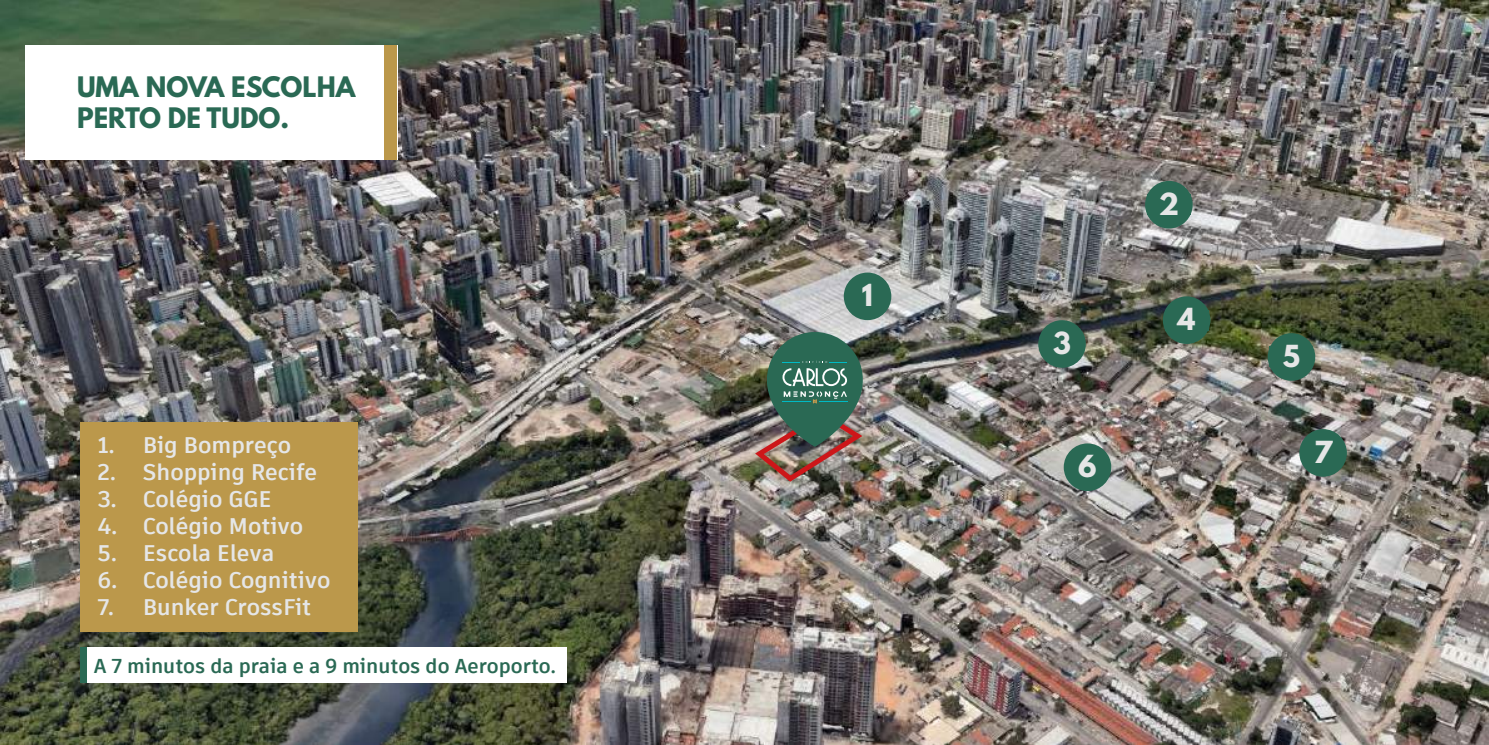
<style>
.page{position:relative;width:1489px;height:745px;background:#fff}
.page>*{position:absolute;margin:0;border:0;box-sizing:border-box;transform-origin:0 0}
.t1{font:700 26.88px "League Spartan";color:#e5e6e6}
.t2{font:700 25px/30.5px "League Spartan";color:#2a6954}
.t3{font:700 22.5px "Artifakt Element";color:#e5e6e7}
.t4{font:700 20px "Artifakt Element";color:#2a6954}
</style>
<div class="page">
<img style="left:0;top:0;width:1488px;height:744px">
<div style="left:81px;top:422px;width:277px;height:209px;background:#bb984b"></div>
<div style="left:843px;top:272px;width:48px;height:48px;background:#2a6954;border-radius:50%"></div>
<div style="left:1144px;top:181px;width:48px;height:47px;background:#2a6954;border-radius:50%"></div>
<div style="left:1038px;top:320px;width:47px;height:47px;background:#2a6954;border-radius:50%"></div>
<div style="left:1162px;top:296px;width:48px;height:48px;background:#2a6954;border-radius:50%"></div>
<div style="left:1267px;top:333px;width:48px;height:47px;background:#2a6954;border-radius:50%"></div>
<div style="left:1299px;top:429px;width:47px;height:47px;background:#2a6954;border-radius:50%"></div>
<div style="left:1063px;top:443px;width:48px;height:47px;background:#2a6954;border-radius:50%"></div>
<div style="left:80px;top:647px;width:487px;height:35px;background:#fff"></div>
<div style="left:80px;top:647px;width:7px;height:35px;background:#2a6954"></div>
<div style="left:25px;top:45px;width:372px;height:114px;background:#fff"></div>
<div style="left:384px;top:45px;width:13px;height:114px;background:#bb984b"></div>
<img style="left:752px;top:332px;width:115px;height:152px">
<p class="t2" style="left:77px;top:72px;width:280px">UMA NOVA ESCOLHA<br>PERTO DE TUDO.</p>
<p class="t3" style="left:98px;top:429px;width:195px">1. Big Bompreço</p>
<p class="t3" style="left:98px;top:456px;width:221px">2. Shopping Recife</p>
<p class="t3" style="left:98px;top:483px;width:175px">3. Colégio GGE</p>
<p class="t3" style="left:98px;top:510px;width:207px">4. Colégio Motivo</p>
<p class="t3" style="left:98px;top:537px;width:178px">5. Escola Eleva</p>
<p class="t3" style="left:98px;top:564px;width:234px">6. Colégio Cognitivo</p>
<p class="t3" style="left:98px;top:591px;width:215px">7. Bunker CrossFit</p>
<p class="t4" style="left:94px;top:652px;width:464px">A 7 minutos da praia e a 9 minutos do Aeroporto.</p>
<p class="t1" style="left:862px;top:274px;width:13px">1</p>
<p class="t1" style="left:1053px;top:322px;width:19px">3</p>
<p class="t1" style="left:1078px;top:445px;width:20px">6</p>
<p class="t1" style="left:1158px;top:183px;width:22px">2</p>
<p class="t1" style="left:1177px;top:298px;width:19px">4</p>
<p class="t1" style="left:1282px;top:335px;width:19px">5</p>
<p class="t1" style="left:1313px;top:431px;width:20px">7</p>
</div>
